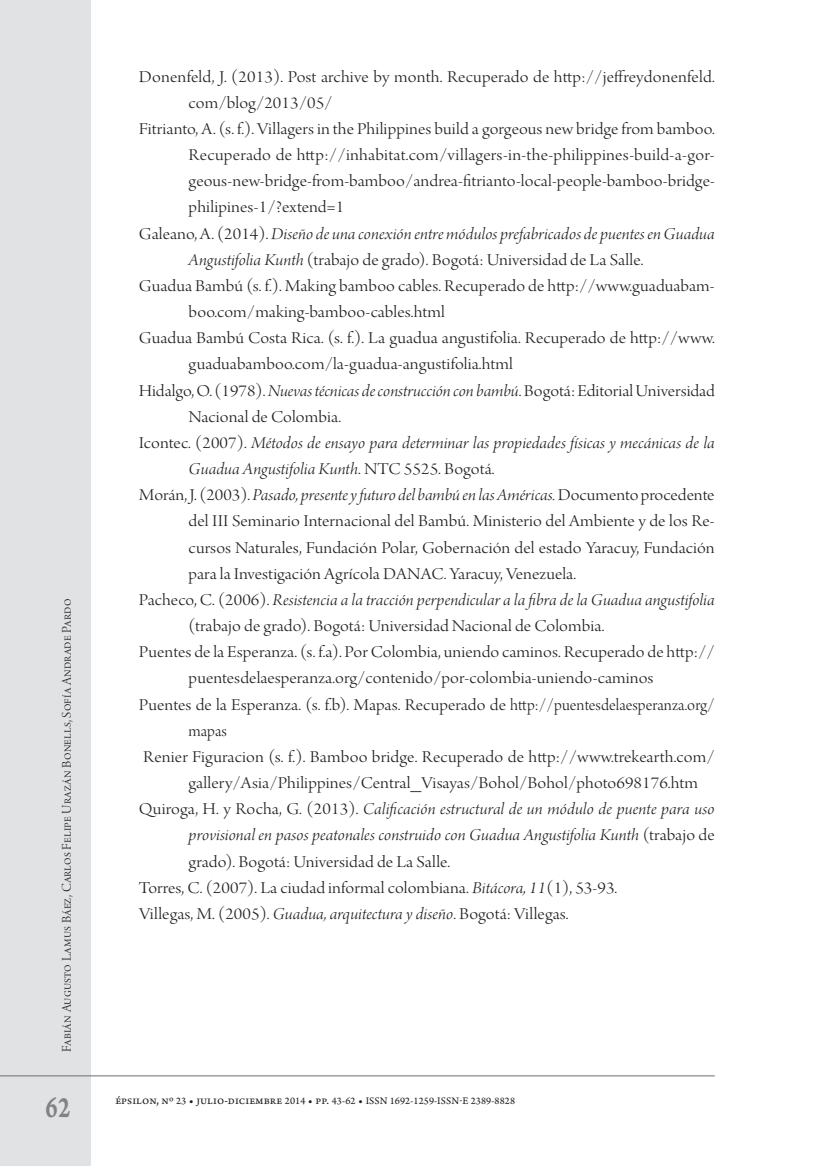
<style>
.page{position:relative;width:819px;height:1166px;background:#fff}
.page>*{position:absolute;margin:0;border:0;box-sizing:border-box;transform-origin:0 0}
.t1{font:31.5px "Arno Pro Smbd Caption";color:#808285;scale:.75 1}
.t2{font:17.5px/26.1px "Arno Pro Light Display";letter-spacing:.005em;color:#231f20;text-align:justify;scale:1.1 1}
.t3{font:17.5px/26.2px "Arno Pro Light Italic Display";letter-spacing:.005em;color:#231f20;text-align:right;scale:1.1 1}
.t4{font:17.5px "Arno Pro Light Display";letter-spacing:.005em;color:#231f20}
.t5{font:14px "Arno Pro Light Display";letter-spacing:.015em;color:#231f20}
.t6{font:10.5px "Arno Pro Sm Text";letter-spacing:.01em;color:#231f20}
.s1{font-family:"Arno Pro Light Display"}
.s2{font-family:"Arno Pro Light Italic Display"}
.s3{font-size:12.25px}
</style>
<div class="page">
<div style="left:0;top:0;width:91px;height:1166px;background:#e1e2e4"></div>
<hr style="left:0;top:1075px;width:714px;height:1px;background:#6c6d70">
<p class="t5" style="left:59px;top:1052px;width:454px;rotate:-90deg">Fabián Augusto Lamus Báez, Carlos Felipe Urazán Bonells, Sofía Andrade Pardo</p>
<h1 class="t1" style="left:46px;top:1088px;width:34px">62</h1>
<p class="t2" style="left:139px;top:64px;width:525px">Donenfeld, J. (2013). Post archive by month. Recuperado de http://jeffreydonenfeld.</p>
<p class="t2" style="left:189px;top:91px;width:132px">com/blog/2013/05/</p>
<p class="t2" style="left:139px;top:117px;width:525px">Fitrianto, A. (s. f.). Villagers in the Philippines build a gorgeous new bridge from bamboo.</p>
<p class="t2" style="left:189px;top:143px;width:480px">Recuperado de http://inhabitat.com/villagers-in-the-philippines-build-a-gor-</p>
<p class="t2" style="left:189px;top:169px;width:480px">geous-new-bridge-from-bamboo/andrea-fitrianto-local-people-bamboo-bridge-</p>
<p class="t2" style="left:189px;top:195px;width:143px">philipines-1/?extend=1</p>
<p class="t3" style="left:139px;top:221px;width:525px"><span class="s1">Galeano, A. (2014).</span> Diseño de una conexión entre módulos prefabricados de puentes en Guadua</p>
<p class="t2" style="left:189px;top:248px;width:415px"><span class="s2">Angustifolia Kunth</span> (trabajo de grado). Bogotá: Universidad de La Salle.</p>
<p class="t2" style="left:139px;top:274px;width:525px">Guadua Bambú (s. f.). Making bamboo cables. Recuperado de http://www.guaduabam-</p>
<p class="t2" style="left:189px;top:300px;width:234px">boo.com/making-bamboo-cables.html</p>
<p class="t2" style="left:139px;top:326px;width:525px">Guadua Bambú Costa Rica. (s. f.). La guadua angustifolia. Recuperado de http://www.</p>
<p class="t2" style="left:189px;top:352px;width:296px">guaduabamboo.com/la-guadua-angustifolia.html</p>
<p class="t2" style="left:139px;top:378px;width:525px">Hidalgo, O. (1978). <span class="s2">Nuevas técnicas de construcción con bambú</span>. Bogotá: Editorial Universidad</p>
<p class="t2" style="left:189px;top:405px;width:140px">Nacional de Colombia.</p>
<p class="t3" style="left:139px;top:431px;width:525px"><span class="s1">Icontec. (2007).</span> Métodos de ensayo para determinar las propiedades físicas y mecánicas de la</p>
<p class="t3" style="left:189px;top:457px;width:280px">Guadua Angustifolia Kunth<span class="s1">. NTC 5525. Bogotá.</span></p>
<p class="t3" style="left:139px;top:483px;width:524px"><span class="s1">Morán, J. (2003).</span> Pasado, presente y futuro del bambú en las Américas. <span class="s1">Documento procedente</span></p>
<p class="t2" style="left:189px;top:509px;width:480px">del III Seminario Internacional del Bambú. Ministerio del Ambiente y de los Re&shy;cursos Naturales, Fundación Polar, Gobernación del estado Yaracuy, Fundación para la Investigación Agrícola DANAC. Yaracuy, Venezuela.</p>
<p class="t3" style="left:139px;top:588px;width:525px"><span class="s1">Pacheco, C. (2006).</span> Resistencia a la tracción perpendicular a la fibra de la Guadua angustifolia</p>
<p class="t2" style="left:189px;top:614px;width:379px">(trabajo de grado). Bogotá: Universidad Nacional de Colombia.</p>
<p class="t2" style="left:139px;top:640px;width:525px">Puentes de la Esperanza. (s. f.a). Por Colombia, uniendo caminos. Recuperado de http://</p>
<p class="t2" style="left:189px;top:666px;width:424px">puentesdelaesperanza.org/contenido/por-colombia-uniendo-caminos</p>
<p class="t2" style="left:139px;top:692px;width:525px">Puentes de la Esperanza. (s. f.b). Mapas. Recuperado de http://puentesdelaesperanza.org/</p>
<p class="t4" style="left:189px;top:721px;width:40px">mapas</p>
<p class="t2" style="left:143px;top:745px;width:521px">Renier Figuracion (s. f.). Bamboo bridge. Recuperado de http://www.trekearth.com/</p>
<p class="t2" style="left:189px;top:771px;width:464px">gallery/Asia/Philippines/Central_Visayas/Bohol/Bohol/photo698176.htm</p>
<p class="t3" style="left:139px;top:797px;width:525px"><span class="s1">Quiroga, H. y Rocha, G. (2013).</span> Calificación estructural de un módulo de puente para uso provisional en pasos peatonales construido con Guadua Angustifolia Kunth <span class="s1">(trabajo de</span></p>
<p class="t2" style="left:139px;top:849px;width:436px;text-align:left;text-indent:50px">grado). Bogotá: Universidad de La Salle.<br>Torres, C. (2007). La ciudad informal colombiana. <span class="s2">Bitácora, 11</span>(1), 53-93.<br>Villegas, M. (2005). <span class="s2">Guadua, arquitectura y diseño</span>. Bogotá: Villegas.</p>
<p class="t6" style="left:115px;top:1094px;width:401px"><span class="s3">épsilon, nº</span> 23 <span class="s3">• julio-diciembre</span> 2014 <span class="s3">• pp.</span> 43-62 <span class="s3">•</span> ISSN 1692-1259-IssN-e 2389-8828</p>
</div>
